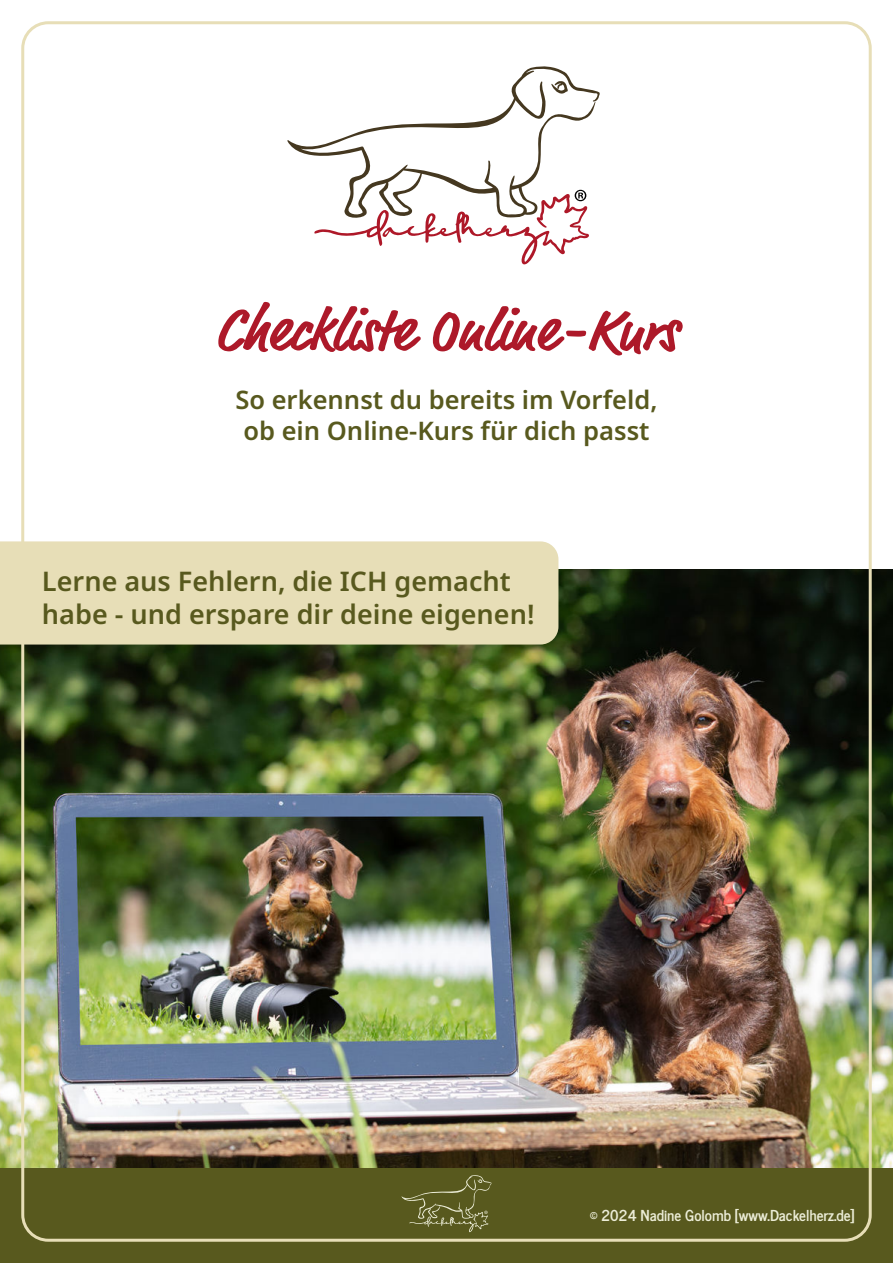
<style>
.page{position:relative;width:893px;height:1263px;background:#fff}
.page>*{position:absolute;margin:0;border:0;box-sizing:border-box;transform-origin:0 0}
.t1{font:700 60px "Market Pro";color:#ad1929}
.t2{font:600 27px/32.4px "Noto Sans";color:#58591e}
.t3{font:600 25.5px/30.6px "Noto Sans";color:#58591e;text-align:center}
.t4{font:700 15px "News Cycle";color:#ecedd7}
</style>
<div class="page">
<img style="left:0;top:570px;width:893px;height:598px">
<div style="left:0;top:1168px;width:893px;height:95px;background:#58591e"></div>
<svg style="left:401px;top:1175px;width:91px;height:58px"></svg>
<div style="left:0;top:541px;width:558px;height:103px;background:#e7deb7"></div>
<svg style="left:287px;top:66px;width:313px;height:124px"></svg>
<svg style="left:314px;top:190px;width:275px;height:75px"></svg>
<h1 class="t1" style="left:215px;top:302px;width:464px">Checkliste Online-Kurs</h1>
<p class="t3" style="left:235px;top:387px;width:424px">So erkennst du bereits im Vorfeld, ob ein Online-Kurs für dich passt</p>
<p class="t2" style="left:42px;top:568px;width:494px">Lerne aus Fehlern, die ICH gemacht habe - und erspare dir deine eigenen!</p>
<p class="t4" style="left:590px;top:1202px;width:266px">© 2024 Nadine Golomb [www.Dackelherz.de]</p>
</div>
